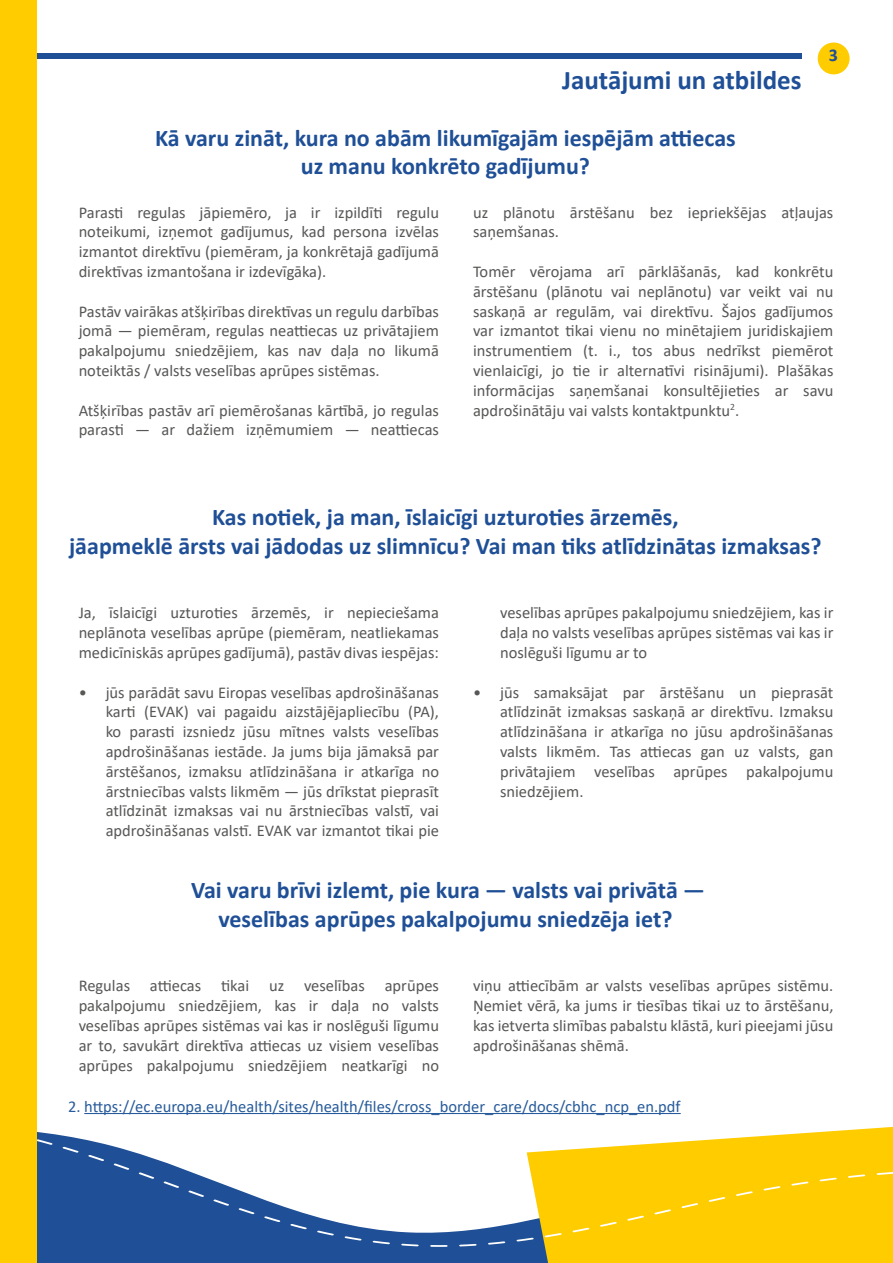
<style>
.page{position:relative;width:893px;height:1263px;background:#fff}
.page>*{position:absolute;margin:0;border:0;box-sizing:border-box;transform-origin:0 0}
.Titre{font:700 27px "Calibri";color:#1f4f96}
.sous_titre{font:700 24px "Calibri";color:#1f4f96}
.t1{font:700 18px "Calibri";color:#1f4f96}
.texte{font:16.5px/19.8px "Calibri";color:#575756;text-align:justify}
.Sommaire_Titre{font:16.5px "Calibri";color:#275b9b}
</style>
<div class="page">
<div style="left:36px;top:1247px;width:491px;height:16px;background:#1f4f96"></div>
<div style="left:527px;top:1247px;width:366px;height:16px;background:#fc0"></div>
<svg style="left:36px;top:1114px;width:857px;height:133px"></svg>
<div style="left:0;top:53px;width:801px;height:5px;background:#1f4f96"></div>
<div style="left:818px;top:43px;width:32px;height:31px;background:#fc0;border-radius:50%"></div>
<div style="left:0;top:0;width:36px;height:1263px;background:#fc0"></div>
<hr style="left:84px;top:1113px;width:597px;height:1px;background:#275b9b">
<p class="t1" style="left:829px;top:43px;width:11px">3</p>
<p class="Titre" style="left:562px;top:61px;width:241px">Jautājumi un atbildes</p>
<p class="sous_titre" style="left:155px;top:121px;width:582px">Kā varu zināt, kura no abām likumīgajām iespējām attiecas</p>
<p class="sous_titre" style="left:301px;top:149px;width:291px">uz manu konkrēto gadījumu?</p>
<p class="texte" style="left:79px;top:202px;width:362px">Parasti regulas jāpiemēro, ja ir izpildīti regulu noteikumi, izņemot gadījumus, kad persona izvēlas izmantot direktīvu (piemēram, ja konkrētajā gadījumā direktīvas izmantošana ir izdevīgāka).</p>
<p class="texte" style="left:79px;top:301px;width:362px">Pastāv vairākas atšķirības direktīvas un regulu darbības jomā — piemēram, regulas neattiecas uz privātajiem pakalpojumu sniedzējiem, kas nav daļa no likumā noteiktās / valsts veselības aprūpes sistēmas.</p>
<p class="texte" style="left:79px;top:400px;width:362px">Atšķirības pastāv arī piemērošanas kārtībā, jo regulas parasti — ar dažiem izņēmumiem — neattiecas</p>
<p class="texte" style="left:473px;top:202px;width:362px">uz plānotu ārstēšanu bez iepriekšējas atļaujas saņemšanas.</p>
<p class="texte" style="left:473px;top:261px;width:362px">Tomēr vērojama arī pārklāšanās, kad konkrētu ārstēšanu (plānotu vai neplānotu) var veikt vai nu saskaņā ar regulām, vai direktīvu. Šajos gadījumos var izmantot tikai vienu no minētajiem juridiskajiem instrumentiem (t. i., tos abus nedrīkst piemērot vienlaicīgi, jo tie ir alternatīvi risinājumi). Plašākas informācijas saņemšanai konsultējieties ar savu apdrošinātāju vai valsts kontaktpunktu<sup>2</sup>.</p>
<p class="sous_titre" style="left:212px;top:500px;width:468px">Kas notiek, ja man, īslaicīgi uzturoties ārzemēs,</p>
<p class="sous_titre" style="left:69px;top:529px;width:754px">jāapmeklē ārsts vai jādodas uz slimnīcu? Vai man tiks atlīdzinātas izmaksas?</p>
<p class="texte" style="left:79px;top:602px;width:362px">Ja, īslaicīgi uzturoties ārzemēs, ir nepieciešama neplānota veselības aprūpe (piemēram, neatliekamas medicīniskās aprūpes gadījumā), pastāv divas iespējas:</p>
<p class="texte" style="left:106px;top:682px;width:335px;text-indent:-27px">• jūs parādāt savu Eiropas veselības apdrošināšanas karti (EVAK) vai pagaidu aizstājējapliecību (PA), ko parasti izsniedz jūsu mītnes valsts veselības apdrošināšanas iestāde. Ja jums bija jāmaksā par ārstēšanos, izmaksu atlīdzināšana ir atkarīga no ārstniecības valsts likmēm — jūs drīkstat pieprasīt atlīdzināt izmaksas vai nu ārstniecības valstī, vai apdrošināšanas valstī. EVAK var izmantot tikai pie</p>
<p class="texte" style="left:500px;top:602px;width:335px">veselības aprūpes pakalpojumu sniedzējiem, kas ir daļa no valsts veselības aprūpes sistēmas vai kas ir noslēguši līgumu ar to</p>
<p class="texte" style="left:500px;top:682px;width:335px;text-indent:-27px">• jūs samaksājat par ārstēšanu un pieprasāt atlīdzināt izmaksas saskaņā ar direktīvu. Izmaksu atlīdzināšana ir atkarīga no jūsu apdrošināšanas valsts likmēm. Tas attiecas gan uz valsts, gan privātajiem veselības aprūpes pakalpojumu sniedzējiem.</p>
<p class="sous_titre" style="left:191px;top:873px;width:515px">Vai varu brīvi izlemt, pie kura — valsts vai privātā —</p>
<p class="sous_titre" style="left:218px;top:902px;width:456px">veselības aprūpes pakalpojumu sniedzēja iet?</p>
<p class="texte" style="left:79px;top:975px;width:362px">Regulas attiecas tikai uz veselības aprūpes pakalpojumu sniedzējiem, kas ir daļa no valsts veselības aprūpes sistēmas vai kas ir noslēguši līgumu ar to, savukārt direktīva attiecas uz visiem veselības aprūpes pakalpojumu sniedzējiem neatkarīgi no</p>
<p class="texte" style="left:473px;top:975px;width:362px">viņu attiecībām ar valsts veselības aprūpes sistēmu.<br>Ņemiet vērā, ka jums ir tiesības tikai uz to ārstēšanu, kas ietverta slimības pabalstu klāstā, kuri pieejami jūsu apdrošināšanas shēmā.</p>
<p class="Sommaire_Titre" style="left:68px;top:1095px;width:614px">2. https://ec.europa.eu/health/sites/health/files/cross_border_care/docs/cbhc_ncp_en.pdf</p>
</div>
